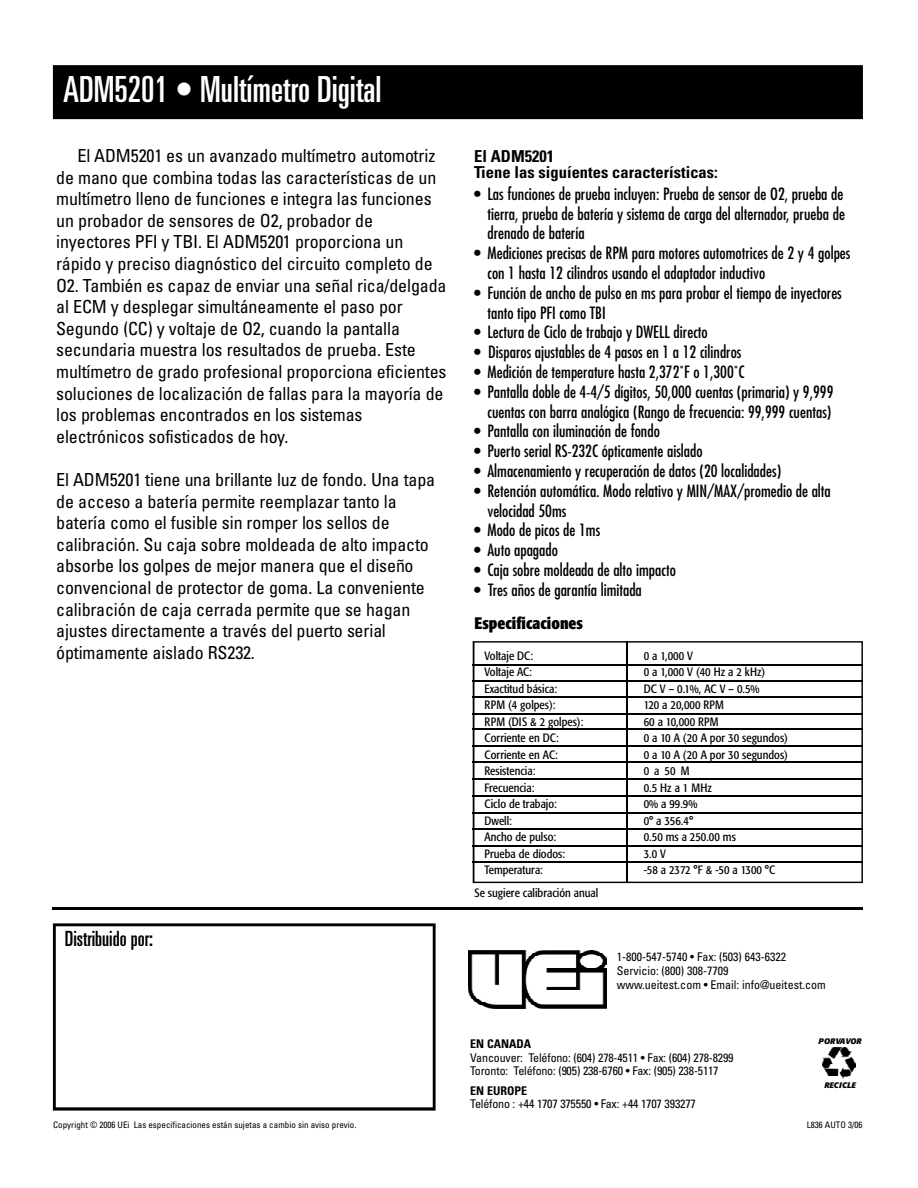
<style>
.page{position:relative;width:918px;height:1188px;background:#fff}
.page>*{position:absolute;margin:0;border:0;box-sizing:border-box;transform-origin:0 0}
.t1{font:ultra-condensed 36px "Univers LT Std";color:#fff}
.t2{font:ultra-condensed 21px "Univers LT Std";color:#000}
.t3{font:condensed 18px/21.6px "Univers LT Std";color:#000}
.t4{font:condensed 16.5px/19.8px "Futura Std";color:#000}
.t5{font:700 condensed 16.5px/16.2px "Univers LT Std";color:#000}
.t6{font:700 condensed 16.5px "Formata";color:#000}
.t7{font:condensed 12px "Formata";color:#000}
.t8{font:condensed 12px/13.6px "Univers LT Std";letter-spacing:-.02em;color:#000}
.t9{font:condensed 12px/14.1px "Univers LT Std";color:#000}
.t10{font:700 condensed 12px "Univers LT Std";color:#000}
.t11{font:condensed 9px "Univers LT Std";color:#000}
.t12{font:italic 700 7.95px "Formata";color:#000}
</style>
<div class="page">
<div style="left:53px;top:65px;width:810px;height:54px;background:#000"></div>
<hr style="left:53px;top:907px;width:810px;height:3px;background:#000">
<svg style="left:53px;top:923px;width:383px;height:188px"></svg>
<img style="left:468px;top:950px;width:139px;height:59px">
<svg style="left:473px;top:641px;width:390px;height:242px"></svg>
<hr style="left:627px;top:642px;width:1px;height:241px;background:#000">
<hr style="left:473px;top:664px;width:390px;height:2px;background:#000">
<hr style="left:473px;top:680px;width:390px;height:1px;background:#000">
<hr style="left:473px;top:696px;width:390px;height:1px;background:#000">
<hr style="left:473px;top:713px;width:390px;height:1px;background:#000">
<hr style="left:473px;top:729px;width:390px;height:1px;background:#000">
<hr style="left:473px;top:746px;width:390px;height:1px;background:#000">
<hr style="left:473px;top:761px;width:390px;height:2px;background:#000">
<hr style="left:473px;top:779px;width:390px;height:1px;background:#000">
<hr style="left:473px;top:796px;width:390px;height:1px;background:#000">
<hr style="left:473px;top:812px;width:390px;height:2px;background:#000">
<hr style="left:473px;top:828px;width:390px;height:2px;background:#000">
<hr style="left:473px;top:845px;width:390px;height:1px;background:#000">
<hr style="left:473px;top:861px;width:390px;height:2px;background:#000">
<img style="left:823px;top:1048px;width:32px;height:31px">
<h1 class="t1" style="left:63px;top:76px;width:320px">ADM5201 • Multímetro Digital</h1>
<p class="t3" style="left:56px;top:147px;width:392px;text-indent:21px">El ADM5201 es un avanzado multímetro automotriz de mano que combina todas las características de un multímetro lleno de funciones e integra las funciones un probador de sensores de O2, probador de inyectores PFI y TBI. El ADM5201 proporciona un rápido y preciso diagnóstico del circuito completo de O2. También es capaz de enviar una señal rica/delgada al ECM y desplegar simultáneamente el paso por Segundo (CC) y voltaje de O2, cuando la pantalla secundaria muestra los resultados de prueba. Este multímetro de grado profesional proporciona eficientes soluciones de localización de fallas para la mayoría de los problemas encontrados en los sistemas electrónicos sofisticados de hoy.</p>
<p class="t3" style="left:56px;top:471px;width:381px">El ADM5201 tiene una brillante luz de fondo. Una tapa de acceso a batería permite reemplazar tanto la batería como el fusible sin romper los sellos de calibración. Su caja sobre moldeada de alto impacto absorbe los golpes de mejor manera que el diseño convencional de protector de goma. La conveniente calibración de caja cerrada permite que se hagan ajustes directamente a través del puerto serial óptimamente aislado RS232.</p>
<p class="t2" style="left:65px;top:931px;width:90px">Distribuido por:</p>
<p class="t5" style="left:474px;top:150px;width:245px">El ADM5201<br>Tiene las siguíentes características:</p>
<p class="t4" style="left:487px;top:185px;width:359px;text-align:justify;text-indent:-13px">• Las funciones de prueba incluyen: Prueba de sensor de O2, prueba de tierra, prueba de batería y sistema de carga del alternador, prueba de drenado de batería</p>
<p class="t4" style="left:487px;top:244px;width:365px;text-indent:-13px">• Mediciones precisas de RPM para motores automotrices de 2 y 4 golpes con 1 hasta 12 cilindros usando el adaptador inductivo</p>
<p class="t4" style="left:487px;top:284px;width:356px;text-indent:-13px">• Función de ancho de pulso en ms para probar el tiempo de inyectores tanto tipo PFI como TBI</p>
<p class="t4" style="left:474px;top:323px;width:235px">• Lectura de Ciclo de trabajo y DWELL directo</p>
<p class="t4" style="left:474px;top:343px;width:269px">• Disparos ajustables de 4 pasos en 1 a 12 cilindros</p>
<p class="t4" style="left:474px;top:363px;width:272px">• Medición de temperature hasta 2,372˚F o 1,300˚C</p>
<p class="t4" style="left:474px;top:383px;width:361px;text-align:right">• Pantalla doble de 4-4/5 dígitos, 50,000 cuentas (primaria) y 9,999 cuentas con barra analógica (Rango de frecuencia: 99,999 cuentas)</p>
<p class="t4" style="left:474px;top:422px;width:187px">• Pantalla con iluminación de fondo</p>
<p class="t4" style="left:474px;top:442px;width:230px">• Puerto serial RS-232C ópticamente aislado</p>
<p class="t4" style="left:474px;top:462px;width:309px">• Almacenamiento y recuperación de datos (20 localidades)</p>
<p class="t4" style="left:487px;top:482px;width:345px;text-indent:-13px">• Retención automática. Modo relativo y MIN/MAX/promedio de alta velocidad 50ms</p>
<p class="t4" style="left:474px;top:521px;width:128px">• Modo de picos de 1ms</p>
<p class="t4" style="left:474px;top:541px;width:85px">• Auto apagado</p>
<p class="t4" style="left:474px;top:561px;width:203px">• Caja sobre moldeada de alto impacto</p>
<p class="t4" style="left:474px;top:581px;width:169px">• Tres años de garantía limitada</p>
<p class="t6" style="left:474px;top:616px;width:110px">Especificaciones</p>
<p class="t7" style="left:485px;top:651px;width:50px">Voltaje DC:</p>
<p class="t7" style="left:644px;top:651px;width:51px">0 a 1,000 V</p>
<p class="t7" style="left:485px;top:667px;width:49px">Voltaje AC:</p>
<p class="t7" style="left:644px;top:667px;width:123px">0 a 1,000 V (40 Hz a 2 kHz)</p>
<p class="t7" style="left:485px;top:684px;width:74px">Exactitud básica:</p>
<p class="t7" style="left:644px;top:684px;width:117px">DC V – 0.1%, AC V – 0.5%</p>
<p class="t7" style="left:485px;top:700px;width:73px">RPM (4 golpes):</p>
<p class="t7" style="left:644px;top:700px;width:82px">120 a 20,000 RPM</p>
<p class="t7" style="left:485px;top:717px;width:100px">RPM (DIS &amp; 2 golpes):</p>
<p class="t7" style="left:644px;top:717px;width:76px">60 a 10,000 RPM</p>
<p class="t7" style="left:485px;top:733px;width:76px">Corriente en DC:</p>
<p class="t7" style="left:644px;top:733px;width:146px">0 a 10 A (20 A por 30 segundos)</p>
<p class="t7" style="left:485px;top:750px;width:75px">Corriente en AC:</p>
<p class="t7" style="left:644px;top:750px;width:146px">0 a 10 A (20 A por 30 segundos)</p>
<p class="t7" style="left:485px;top:766px;width:52px">Resistencia:</p>
<p class="t7" style="left:644px;top:766px;width:47px">0 a 50 M</p>
<p class="t7" style="left:485px;top:783px;width:51px">Frecuencia:</p>
<p class="t7" style="left:644px;top:783px;width:70px">0.5 Hz a 1 MHz</p>
<p class="t7" style="left:485px;top:799px;width:74px">Ciclo de trabajo:</p>
<p class="t7" style="left:644px;top:799px;width:55px">0% a 99.9%</p>
<p class="t7" style="left:485px;top:816px;width:29px">Dwell:</p>
<p class="t7" style="left:644px;top:816px;width:51px">0° a 356.4°</p>
<p class="t7" style="left:485px;top:832px;width:73px">Ancho de pulso:</p>
<p class="t7" style="left:644px;top:832px;width:94px">0.50 ms a 250.00 ms</p>
<p class="t7" style="left:485px;top:849px;width:82px">Prueba de díodos:</p>
<p class="t7" style="left:644px;top:849px;width:24px">3.0 V</p>
<p class="t7" style="left:485px;top:865px;width:60px">Temperatura:</p>
<p class="t7" style="left:644px;top:865px;width:133px">-58 a 2372 °F &amp; -50 a 1300 °C</p>
<p class="t7" style="left:474px;top:888px;width:125px">Se sugiere calibración anual</p>
<p class="t9" style="left:617px;top:951px;width:211px">1-800-547-5740 • Fax: (503) 643-6322<br>Servicio: (800) 308-7709<br>www.ueitest.com • Email: info@ueitest.com</p>
<p class="t10" style="left:470px;top:1040px;width:62px">EN CANADA</p>
<p class="t8" style="left:470px;top:1052px;width:265px">Vancouver: Teléfono: (604) 278-4511 • Fax: (604) 278-8299<br>Toronto: Teléfono: (905) 238-6760 • Fax: (905) 238-5117</p>
<p class="t10" style="left:470px;top:1086px;width:58px">EN EUROPE</p>
<p class="t8" style="left:470px;top:1099px;width:227px">Teléfono : +44 1707 375550 • Fax: +44 1707 393277</p>
<p class="t12" style="left:819px;top:1037px;width:44px">PORVAVOR</p>
<p class="t12" style="left:824px;top:1082px;width:33px">RECICLE</p>
<p class="t11" style="left:53px;top:1121px;width:305px">Copyright © 2006 UEi Las especificaciones están sujetas a cambio sin aviso previo.</p>
<p class="t11" style="left:807px;top:1121px;width:57px">L836 AUTO 3/06</p>
</div>
